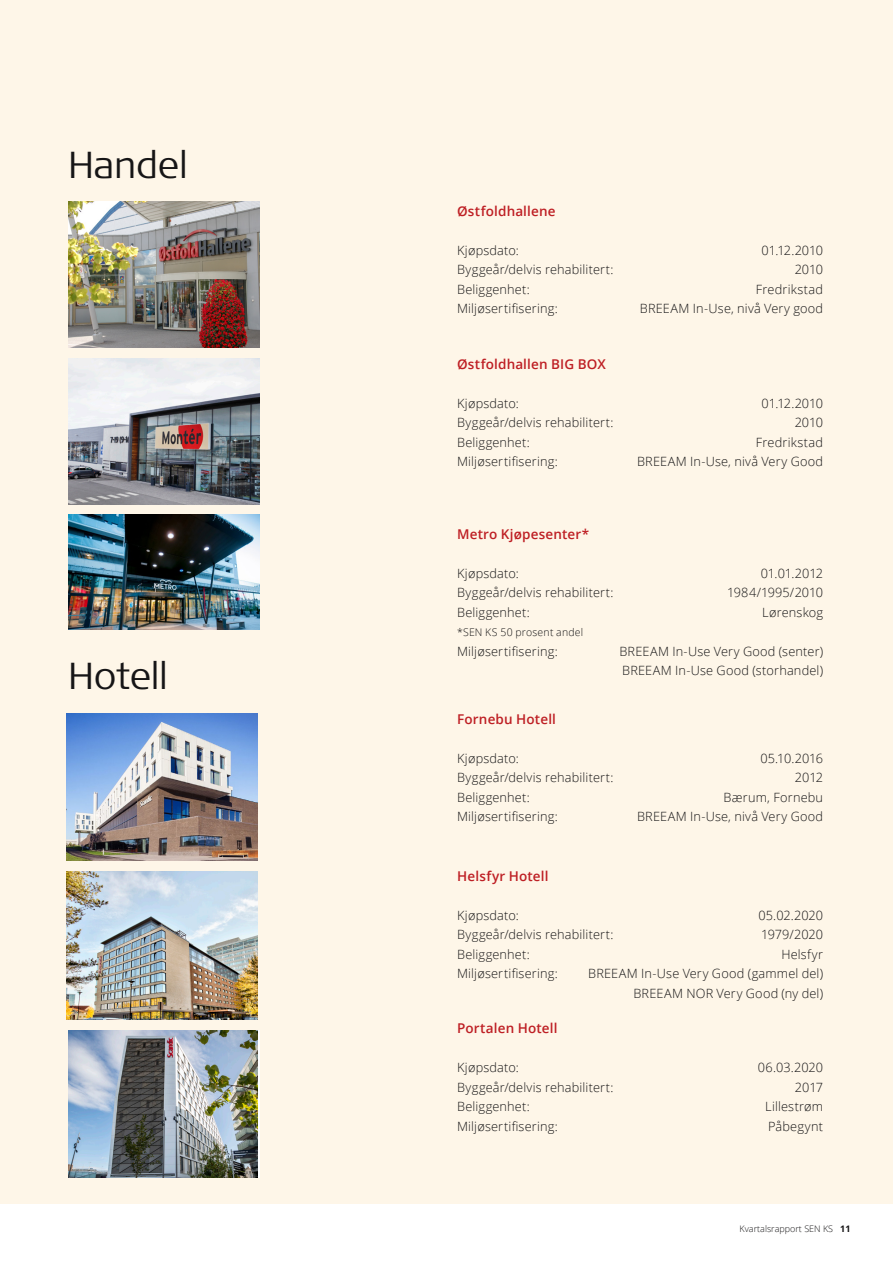
<style>
.page{position:relative;width:893px;height:1263px;background:#fff}
.page>*{position:absolute;margin:0;border:0;box-sizing:border-box;transform-origin:0 0}
.Undertittel_2_innsid{font:300 37.5px "Signa Column";letter-spacing:-.005em;color:#161516}
.Mellomtittel_1__rød{font:600 13.5px "Open Sans";letter-spacing:.015em;color:#be1f24}
.Brødtekst_8_5_13{font:300 12.75px/19.5px "Open Sans";letter-spacing:.01em;color:#161516}
.Brødtekst_8_5_13-2{font:300 10.5px "Open Sans";letter-spacing:.02em;color:#161516}
.t1{font:300 9px "Open Sans";color:#161516}
.s1{font-weight:700}
</style>
<div class="page">
<div style="left:0;top:0;width:893px;height:1203px;background:#fef6e8"></div>
<img style="left:68px;top:201px;width:191px;height:146px">
<img style="left:68px;top:358px;width:191px;height:146px">
<img style="left:68px;top:514px;width:191px;height:116px">
<img style="left:67px;top:713px;width:191px;height:147px">
<img style="left:67px;top:872px;width:191px;height:147px">
<img style="left:68px;top:1031px;width:190px;height:147px">
<p class="Undertittel_2_innsid" style="left:68px;top:144px;width:121px">Handel</p>
<p class="Undertittel_2_innsid" style="left:68px;top:655px;width:101px">Hotell</p>
<p class="Mellomtittel_1__rød" style="left:457px;top:202px;width:100px">Østfoldhallene</p>
<p class="Brødtekst_8_5_13" style="left:457px;top:240px;width:63px">Kjøpsdato:</p>
<p class="Brødtekst_8_5_13" style="left:761px;top:240px;width:63px">01.12.2010</p>
<p class="Brødtekst_8_5_13" style="left:457px;top:260px;width:158px">Byggeår/delvis rehabilitert:</p>
<p class="Brødtekst_8_5_13" style="left:795px;top:260px;width:30px">2010</p>
<p class="Brødtekst_8_5_13" style="left:457px;top:279px;width:74px">Beliggenhet:</p>
<p class="Brødtekst_8_5_13" style="left:756px;top:279px;width:69px">Fredrikstad</p>
<p class="Brødtekst_8_5_13" style="left:457px;top:299px;width:102px">Miljøsertifisering:</p>
<p class="Brødtekst_8_5_13" style="left:640px;top:299px;width:185px">BREEAM In-Use, nivå Very good</p>
<p class="Mellomtittel_1__rød" style="left:457px;top:354px;width:150px">Østfoldhallen BIG BOX</p>
<p class="Brødtekst_8_5_13" style="left:457px;top:393px;width:63px">Kjøpsdato:</p>
<p class="Brødtekst_8_5_13" style="left:761px;top:393px;width:63px">01.12.2010</p>
<p class="Brødtekst_8_5_13" style="left:457px;top:412px;width:158px">Byggeår/delvis rehabilitert:</p>
<p class="Brødtekst_8_5_13" style="left:795px;top:412px;width:30px">2010</p>
<p class="Brødtekst_8_5_13" style="left:457px;top:432px;width:74px">Beliggenhet:</p>
<p class="Brødtekst_8_5_13" style="left:756px;top:432px;width:69px">Fredrikstad</p>
<p class="Brødtekst_8_5_13" style="left:457px;top:451px;width:102px">Miljøsertifisering:</p>
<p class="Brødtekst_8_5_13" style="left:637px;top:451px;width:188px">BREEAM In-Use, nivå Very Good</p>
<p class="Mellomtittel_1__rød" style="left:457px;top:524px;width:134px">Metro Kjøpesenter*</p>
<p class="Brødtekst_8_5_13" style="left:457px;top:563px;width:63px">Kjøpsdato:</p>
<p class="Brødtekst_8_5_13" style="left:761px;top:563px;width:64px">01.01.2012</p>
<p class="Brødtekst_8_5_13" style="left:457px;top:582px;width:158px">Byggeår/delvis rehabilitert:</p>
<p class="Brødtekst_8_5_13" style="left:727px;top:582px;width:97px">1984/1995/2010</p>
<p class="Brødtekst_8_5_13" style="left:457px;top:602px;width:74px">Beliggenhet:</p>
<p class="Brødtekst_8_5_13" style="left:762px;top:602px;width:62px">Lørenskog</p>
<p class="Brødtekst_8_5_13-2" style="left:457px;top:625px;width:128px">*SEN KS 50 prosent andel</p>
<p class="Brødtekst_8_5_13" style="left:457px;top:641px;width:102px">Miljøsertifisering:</p>
<p class="Brødtekst_8_5_13" style="left:619px;top:641px;width:205px">BREEAM In-Use Very Good (senter)<br>BREEAM In-Use Good (storhandel)</p>
<p class="Mellomtittel_1__rød" style="left:457px;top:709px;width:100px">Fornebu Hotell</p>
<p class="Brødtekst_8_5_13" style="left:457px;top:748px;width:63px">Kjøpsdato:</p>
<p class="Brødtekst_8_5_13" style="left:760px;top:748px;width:64px">05.10.2016</p>
<p class="Brødtekst_8_5_13" style="left:457px;top:767px;width:158px">Byggeår/delvis rehabilitert:</p>
<p class="Brødtekst_8_5_13" style="left:795px;top:767px;width:30px">2012</p>
<p class="Brødtekst_8_5_13" style="left:457px;top:787px;width:74px">Beliggenhet:</p>
<p class="Brødtekst_8_5_13" style="left:724px;top:787px;width:101px">Bærum, Fornebu</p>
<p class="Brødtekst_8_5_13" style="left:457px;top:806px;width:102px">Miljøsertifisering:</p>
<p class="Brødtekst_8_5_13" style="left:637px;top:806px;width:188px">BREEAM In-Use, nivå Very Good</p>
<p class="Mellomtittel_1__rød" style="left:457px;top:866px;width:93px">Helsfyr Hotell</p>
<p class="Brødtekst_8_5_13" style="left:457px;top:905px;width:63px">Kjøpsdato:</p>
<p class="Brødtekst_8_5_13" style="left:758px;top:905px;width:66px">05.02.2020</p>
<p class="Brødtekst_8_5_13" style="left:457px;top:924px;width:158px">Byggeår/delvis rehabilitert:</p>
<p class="Brødtekst_8_5_13" style="left:761px;top:924px;width:63px">1979/2020</p>
<p class="Brødtekst_8_5_13" style="left:457px;top:944px;width:74px">Beliggenhet:</p>
<p class="Brødtekst_8_5_13" style="left:781px;top:944px;width:43px">Helsfyr</p>
<p class="Brødtekst_8_5_13" style="left:457px;top:963px;width:102px">Miljøsertifisering:</p>
<p class="Brødtekst_8_5_13" style="left:588px;top:963px;width:236px">BREEAM In-Use Very Good (gammel del)</p>
<p class="Brødtekst_8_5_13" style="left:633px;top:983px;width:191px">BREEAM NOR Very Good (ny del)</p>
<p class="Mellomtittel_1__rød" style="left:457px;top:1019px;width:102px">Portalen Hotell</p>
<p class="Brødtekst_8_5_13" style="left:457px;top:1058px;width:63px">Kjøpsdato:</p>
<p class="Brødtekst_8_5_13" style="left:758px;top:1058px;width:67px">06.03.2020</p>
<p class="Brødtekst_8_5_13" style="left:457px;top:1077px;width:158px">Byggeår/delvis rehabilitert:</p>
<p class="Brødtekst_8_5_13" style="left:795px;top:1077px;width:30px">2017</p>
<p class="Brødtekst_8_5_13" style="left:457px;top:1097px;width:74px">Beliggenhet:</p>
<p class="Brødtekst_8_5_13" style="left:765px;top:1097px;width:59px">Lillestrøm</p>
<p class="Brødtekst_8_5_13" style="left:457px;top:1116px;width:102px">Miljøsertifisering:</p>
<p class="Brødtekst_8_5_13" style="left:768px;top:1116px;width:57px">Påbegynt</p>
<p class="t1" style="left:740px;top:1222px;width:112px">Kvartalsrapport SEN KS <span class="s1">11</span></p>
</div>
